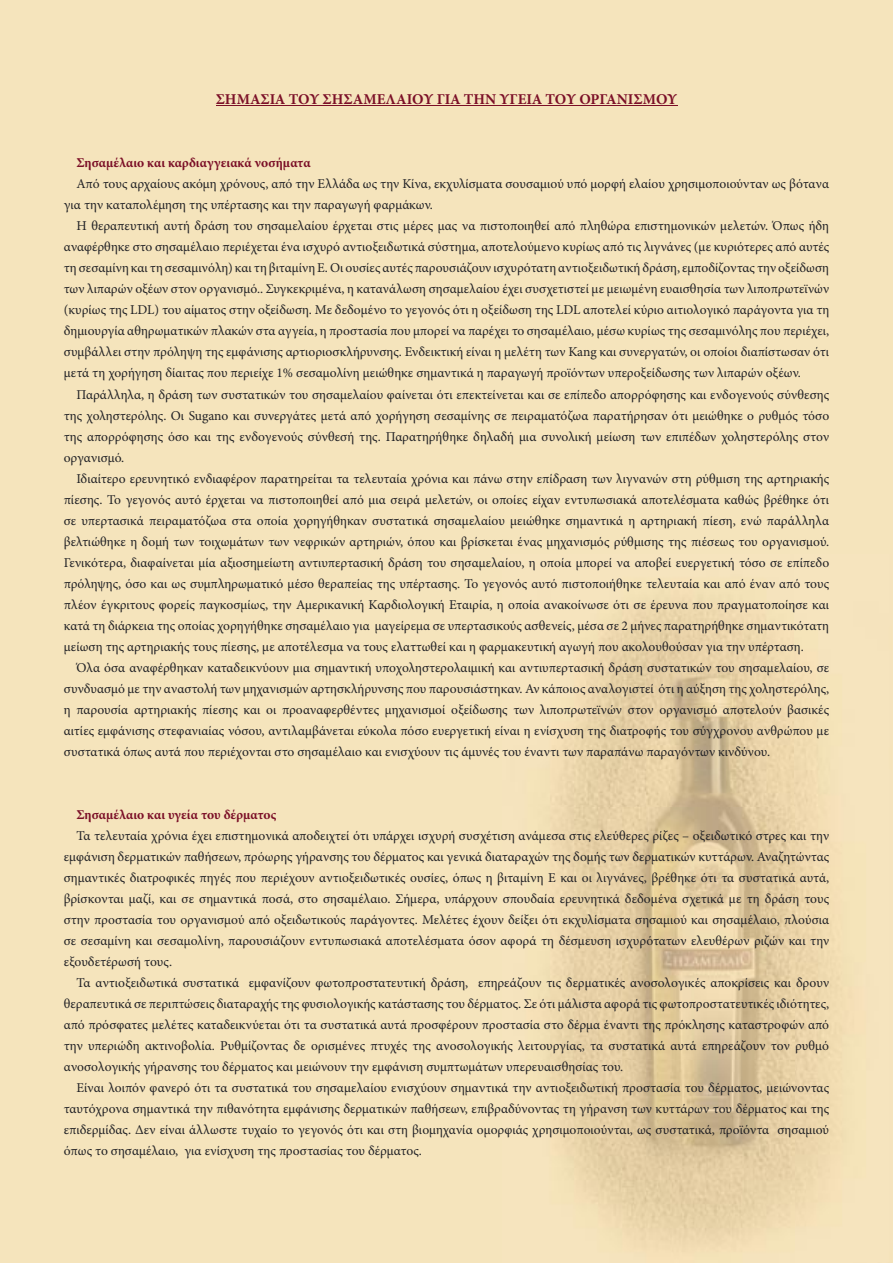
<style>
.page{position:relative;width:893px;height:1263px;background:#f5e4bc}
.page>*{position:absolute;margin:0;border:0;box-sizing:border-box;transform-origin:0 0}
.t1{font:700 15px "Minion Pro";color:#7b0f27}
.t2{font:13.5px/21px "Minion Pro";color:#212125;text-align:justify}
.t3{font:700 13.5px "Minion Pro";color:#7b0f27}
</style>
<div class="page">
<img style="left:544px;top:597px;width:298px;height:651px">
<hr style="left:216px;top:106px;width:461px;height:1px;background:#7b0f27">
<p class="t1" style="left:216px;top:91px;width:463px">ΣΗΜΑΣΙΑ ΤΟΥ ΣΗΣΑΜΕΛΑΙΟΥ ΓΙΑ ΤΗΝ ΥΓΕΙΑ ΤΟΥ ΟΡΓΑΝΙΣΜΟΥ</p>
<p class="t3" style="left:77px;top:155px;width:236px">Σησαµέλαιο και καρδιαγγειακά νοσήµατα</p>
<p class="t2" style="left:64px;top:174px;width:767px;text-indent:13px">Από τους αρχαίους ακόµη χρόνους, από την Ελλάδα ως την Κίνα, εκχυλίσµατα σουσαµιού υπό µορφή ελαίου χρησιµοποιούνταν ως βότανα για την καταπολέµηση της υπέρτασης και την παραγωγή φαρµάκων.</p>
<p class="t2" style="left:64px;top:216px;width:767px;text-indent:13px">Η θεραπευτική αυτή δράση του σησαµελαίου έρχεται στις µέρες µας να πιστοποιηθεί από πληθώρα επιστηµονικών µελετών. Όπως ήδη αναφέρθηκε στο σησαµέλαιο περιέχεται ένα ισχυρό αντιοξειδωτικά σύστηµα, αποτελούµενο κυρίως από τις λιγνάνες (µε κυριότερες από αυτές τη σεσαµίνη και τη σεσαµινόλη) και τη βιταµίνη Ε. Οι ουσίες αυτές παρουσιάζουν ισχυρότατη αντιοξειδωτική δράση, εµποδίζοντας την οξείδωση των λιπαρών οξέων στον οργανισµό.. Συγκεκριµένα, η κατανάλωση σησαµελαίου έχει συσχετιστεί µε µειωµένη ευαισθησία των λιποπρωτεϊνών (κυρίως της LDL) του αίµατος στην οξείδωση. Με δεδοµένο το γεγονός ότι η οξείδωση της LDL αποτελεί κύριο αιτιολογικό παράγοντα για τη δηµιουργία αθηρωµατικών πλακών στα αγγεία, η προστασία που µπορεί να παρέχει το σησαµέλαιο, µέσω κυρίως της σεσαµινόλης που περιέχει, συµβάλλει στην πρόληψη της εµφάνισης αρτιοριοσκλήρυνσης. Ενδεικτική είναι η µελέτη των Kang και συνεργατών, οι οποίοι διαπίστωσαν ότι µετά τη χορήγηση δίαιτας που περιείχε 1% σεσαµολίνη µειώθηκε σηµαντικά η παραγωγή προϊόντων υπεροξείδωσης των λιπαρών οξέων.</p>
<p class="t2" style="left:64px;top:384px;width:767px;text-indent:13px">Παράλληλα, η δράση των συστατικών του σησαµελαίου φαίνεται ότι επεκτείνεται και σε επίπεδο απορρόφησης και ενδογενούς σύνθεσης της χοληστερόλης. Οι Sugano και συνεργάτες µετά από χορήγηση σεσαµίνης σε πειραµατόζωα παρατήρησαν ότι µειώθηκε ο ρυθµός τόσο της απορρόφησης όσο και της ενδογενούς σύνθεσή της. Παρατηρήθηκε δηλαδή µια συνολική µείωση των επιπέδων χοληστερόλης στον οργανισµό.</p>
<p class="t2" style="left:64px;top:468px;width:767px;text-indent:13px">Ιδιαίτερο ερευνητικό ενδιαφέρον παρατηρείται τα τελευταία χρόνια και πάνω στην επίδραση των λιγνανών στη ρύθµιση της αρτηριακής πίεσης. Το γεγονός αυτό έρχεται να πιστοποιηθεί από µια σειρά µελετών, οι οποίες είχαν εντυπωσιακά αποτελέσµατα καθώς βρέθηκε ότι σε υπερτασικά πειραµατόζωα στα οποία χορηγήθηκαν συστατικά σησαµελαίου µειώθηκε σηµαντικά η αρτηριακή πίεση, ενώ παράλληλα βελτιώθηκε η δοµή των τοιχωµάτων των νεφρικών αρτηριών, όπου και βρίσκεται ένας µηχανισµός ρύθµισης της πιέσεως του οργανισµού.<br>Γενικότερα, διαφαίνεται µία αξιοσηµείωτη αντιυπερτασική δράση του σησαµελαίου, η οποία µπορεί να αποβεί ευεργετική τόσο σε επίπεδο πρόληψης, όσο και ως συµπληρωµατικό µέσο θεραπείας της υπέρτασης. Το γεγονός αυτό πιστοποιήθηκε τελευταία και από έναν από τους πλέον έγκριτους φορείς παγκοσµίως, την Αµερικανική Καρδιολογική Εταιρία, η οποία ανακοίνωσε ότι σε έρευνα που πραγµατοποίησε και κατά τη διάρκεια της οποίας χορηγήθηκε σησαµέλαιο για µαγείρεµα σε υπερτασικούς ασθενείς, µέσα σε 2 µήνες παρατηρήθηκε σηµαντικότατη µείωση της αρτηριακής τους πίεσης, µε αποτέλεσµα να τους ελαττωθεί και η φαρµακευτική αγωγή που ακολουθούσαν για την υπέρταση.</p>
<p class="t2" style="left:64px;top:657px;width:767px;text-indent:13px">Όλα όσα αναφέρθηκαν καταδεικνύουν µια σηµαντική υποχοληστερολαιµική και αντιυπερτασική δράση συστατικών του σησαµελαίου, σε συνδυασµό µε την αναστολή των µηχανισµών αρτησκλήρυνσης που παρουσιάστηκαν. Αν κάποιος αναλογιστεί ότι η αύξηση της χοληστερόλης, η παρουσία αρτηριακής πίεσης και οι προαναφερθέντες µηχανισµοί οξείδωσης των λιποπρωτεϊνών στον οργανισµό αποτελούν βασικές αιτίες εµφάνισης στεφανιαίας νόσου, αντιλαµβάνεται εύκολα πόσο ευεργετική είναι η ενίσχυση της διατροφής του σύγχρονου ανθρώπου µε συστατικά όπως αυτά που περιέχονται στο σησαµέλαιο και ενισχύουν τις άµυνές του έναντι των παραπάνω παραγόντων κινδύνου.</p>
<p class="t3" style="left:77px;top:806px;width:201px">Σησαµέλαιο και υγεία του δέρµατος</p>
<p class="t2" style="left:64px;top:825px;width:767px;text-indent:13px">Τα τελευταία χρόνια έχει επιστηµονικά αποδειχτεί ότι υπάρχει ισχυρή συσχέτιση ανάµεσα στις ελεύθερες ρίζες – οξειδωτικό στρες και την εµφάνιση δερµατικών παθήσεων, πρόωρης γήρανσης του δέρµατος και γενικά διαταραχών της δοµής των δερµατικών κυττάρων. Αναζητώντας σηµαντικές διατροφικές πηγές που περιέχουν αντιοξειδωτικές ουσίες, όπως η βιταµίνη Ε και οι λιγνάνες, βρέθηκε ότι τα συστατικά αυτά, βρίσκονται µαζί, και σε σηµαντικά ποσά, στο σησαµέλαιο. Σήµερα, υπάρχουν σπουδαία ερευνητικά δεδοµένα σχετικά µε τη δράση τους στην προστασία του οργανισµού από οξειδωτικούς παράγοντες. Μελέτες έχουν δείξει ότι εκχυλίσµατα σησαµιού και σησαµέλαιο, πλούσια σε σεσαµίνη και σεσαµολίνη, παρουσιάζουν εντυπωσιακά αποτελέσµατα όσον αφορά τη δέσµευση ισχυρότατων ελευθέρων ριζών και την εξουδετέρωσή τους.</p>
<p class="t2" style="left:64px;top:972px;width:767px;text-indent:13px">Τα αντιοξειδωτικά συστατικά εµφανίζουν φωτοπροστατευτική δράση, επηρεάζουν τις δερµατικές ανοσολογικές αποκρίσεις και δρουν θεραπευτικά σε περιπτώσεις διαταραχής της φυσιολογικής κατάστασης του δέρµατος. Σε ότι µάλιστα αφορά τις φωτοπροστατευτικές ιδιότητες, από πρόσφατες µελέτες καταδεικνύεται ότι τα συστατικά αυτά προσφέρουν προστασία στο δέρµα έναντι της πρόκλησης καταστροφών από την υπεριώδη ακτινοβολία. Ρυθµίζοντας δε ορισµένες πτυχές της ανοσολογικής λειτουργίας, τα συστατικά αυτά επηρεάζουν τον ρυθµό ανοσολογικής γήρανσης του δέρµατος και µειώνουν την εµφάνιση συµπτωµάτων υπερευαισθησίας του.</p>
<p class="t2" style="left:64px;top:1077px;width:767px;text-indent:13px">Είναι λοιπόν φανερό ότι τα συστατικά του σησαµελαίου ενισχύουν σηµαντικά την αντιοξειδωτική προστασία του δέρµατος, µειώνοντας ταυτόχρονα σηµαντικά την πιθανότητα εµφάνισης δερµατικών παθήσεων, επιβραδύνοντας τη γήρανση των κυττάρων του δέρµατος και της επιδερµίδας. ∆εν είναι άλλωστε τυχαίο το γεγονός ότι και στη βιοµηχανία οµορφιάς χρησιµοποιούνται, ως συστατικά, προϊόντα σησαµιού όπως το σησαµέλαιο, για ενίσχυση της προστασίας του δέρµατος.</p>
</div>
